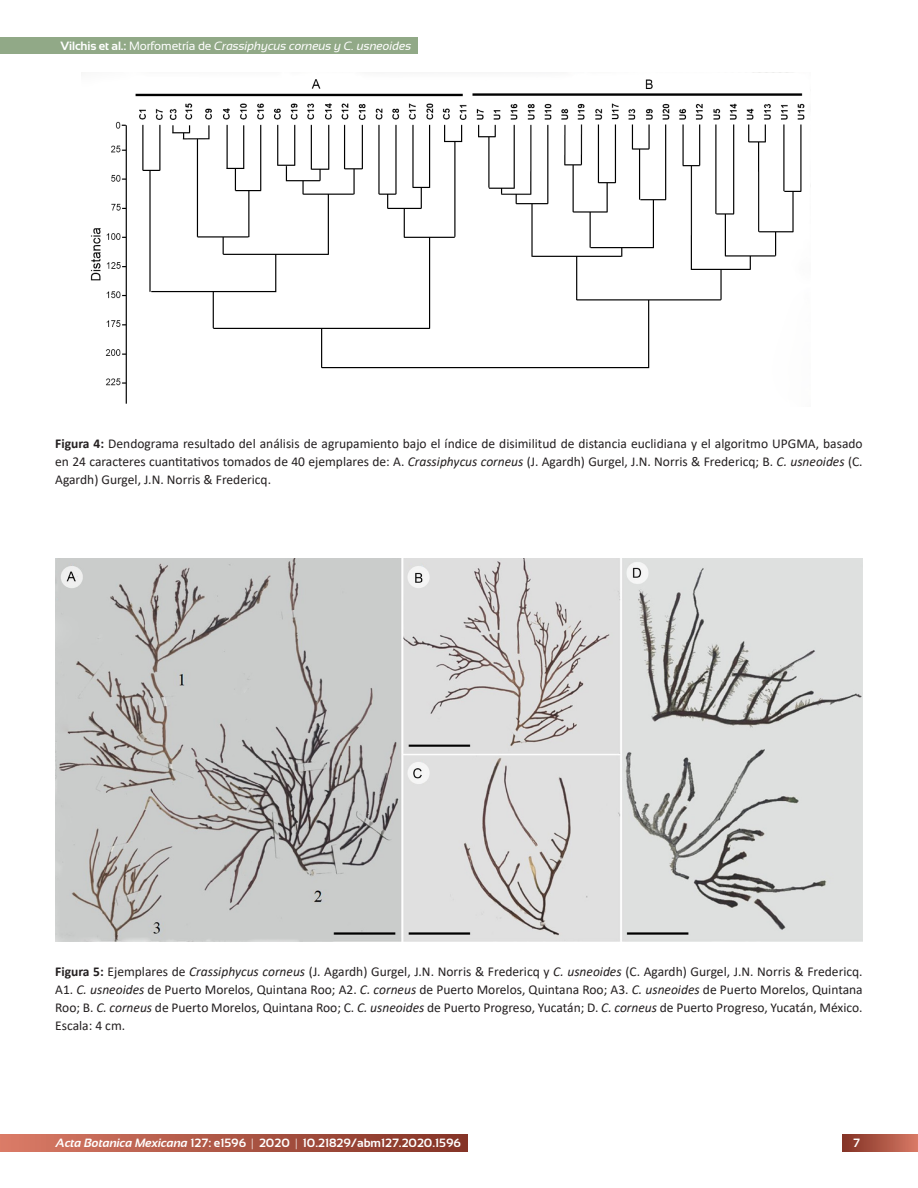
<style>
.page{position:relative;width:918px;height:1188px;background:#fff}
.page>*{position:absolute;margin:0;border:0;box-sizing:border-box;transform-origin:0 0}
.piefigura{font:13.5px/18px "Calibri";color:#231f20;text-align:justify}
.t1{font:700 12px "Sansation";color:#fff}
.t2{font:italic 12px "Sansation";letter-spacing:-.01em;color:#fff}
.s1{font-weight:700;font-style:normal}
.s2{font-style:normal}
.s3{font-weight:700}
.s4{font-style:italic}
.s5{font-weight:300}
</style>
<div class="page">
<div style="left:0;top:37px;width:418px;height:17px;background:#91a987"></div>
<div style="left:843px;top:1134px;width:75px;height:17px;background:linear-gradient(to right,#833225,#d77964)"></div>
<div style="left:0;top:1134px;width:467px;height:17px;background:linear-gradient(to right,#d87a65,#833225)"></div>
<img style="left:90px;top:79px;width:721px;height:325px">
<img style="left:55px;top:558px;width:808px;height:383px">
<p class="t2" style="left:61px;top:39px;width:352px"><span class="s1">Vilchis et al.:</span> <span class="s2">Morfometría de</span> Crassiphycus corneus y C. usneoides</p>
<p class="piefigura" style="left:55px;top:434px;width:809px"><span class="s3">Figura 4:</span> Dendograma resultado del análisis de agrupamiento bajo el índice de disimilitud de distancia euclidiana y el algoritmo UPGMA, basado en 24 caracteres cuantitativos tomados de 40 ejemplares de: A. <span class="s4">Crassiphycus corneus</span> (J. Agardh) Gurgel, J.N. Norris &amp; Fredericq; B. <span class="s4">C. usneoides</span> (C.<br>Agardh) Gurgel, J.N. Norris &amp; Fredericq.</p>
<p class="piefigura" style="left:55px;top:962px;width:809px"><span class="s3">Figura 5:</span> Ejemplares de <span class="s4">Crassiphycus corneus</span> (J. Agardh) Gurgel, J.N. Norris &amp; Fredericq y <span class="s4">C. usneoides</span> (C. Agardh) Gurgel, J.N. Norris &amp; Fredericq.<br>A1. <span class="s4">C. usneoides</span> de Puerto Morelos, Quintana Roo; A2. <span class="s4">C. corneus</span> de Puerto Morelos, Quintana Roo; A3. <span class="s4">C. usneoides</span> de Puerto Morelos, Quintana Roo; B. <span class="s4">C. corneus</span> de Puerto Morelos, Quintana Roo; C. <span class="s4">C. usneoides</span> de Puerto Progreso, Yucatán; D. <span class="s4">C. corneus</span> de Puerto Progreso, Yucatán, México.<br>Escala: 4 cm.</p>
<p class="t1" style="left:56px;top:1136px;width:406px"><span class="s4">Acta Botanica Mexicana</span> 127: e1596 <span class="s5">|</span> 2020 <span class="s5">|</span> 10.21829/abm127.2020.1596</p>
<p class="t1" style="left:853px;top:1136px;width:8px">7</p>
</div>
